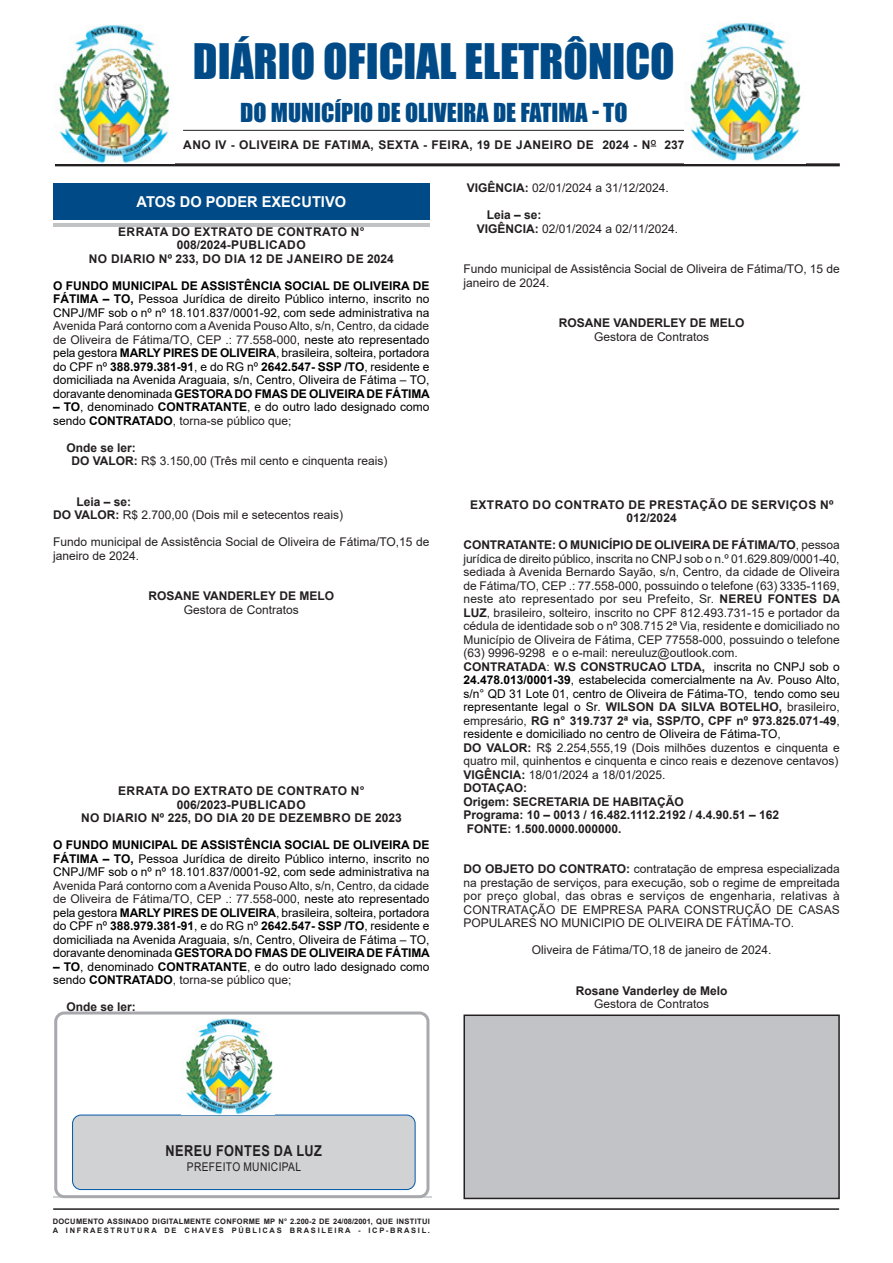
<style>
.page{position:relative;width:893px;height:1263px;background:#fff}
.page>*{position:absolute;margin:0;border:0;box-sizing:border-box;transform-origin:0 0}
.t1{font:45px "Impact";color:#004b87}
.t2{font:24px "Impact";color:#004b87}
.Chancela{font:700 15px "Arial";color:#fff}
.t3{font:700 15px "Arial";letter-spacing:.035em;color:#231f20;scale:.85 1}
.SEM_PARAGRO{font:12px/13.5px "Arial";color:#000;text-align:justify}
.SEM_PARAGRO-2{font:12px/13.5px "Arial";color:#231f20}
.TITULOS{font:700 12px/13.5px "Arial";letter-spacing:.035em;color:#231f20;text-align:center}
.SEM_PARAGRO-3{font:700 12px "Arial";color:#231f20}
.NOME{font:700 12px "Arial";color:#231f20}
.CARGO{font:12px "Arial";color:#231f20}
.CIDADE{font:12px "Arial";color:#231f20}
.SEM_PARAGRO-4{font:12px "Arial";letter-spacing:.035em;color:#231f20;scale:.85 1}
.t4{font:700 7.5px "Arial";letter-spacing:.04em;color:#231f20}
.t5{font:700 7.5px "Arial";letter-spacing:.225em;color:#231f20}
.s1{font-weight:700}
.s2{color:#231f20}
.s3{font-weight:700;color:#231f20}
</style>
<div class="page">
<hr style="left:53px;top:1208px;width:786px;height:2px;background:#231f20">
<hr style="left:55px;top:163px;width:785px;height:3px;background:#231f20">
<hr style="left:183px;top:130px;width:502px;height:1px;background:#231f20">
<div style="left:53px;top:184px;width:376px;height:35px;background:#004b87"></div>
<hr style="left:53px;top:1197px;width:379px;height:1px;background:#d1d2d4">
<div style="left:54px;top:1011px;width:375px;height:187px;border:3px solid #a8a9ad;border-radius:9px"></div>
<div style="left:73px;top:1115px;width:342px;height:74px;background:#d1d2d4;border-radius:9px"></div>
<div style="left:72px;top:1115px;width:343px;height:75px;border:1px solid #0057a8;border-radius:9px"></div>
<hr style="left:53px;top:223px;width:376px;height:4px;background:#c1c2c4">
<div style="left:53px;top:185px;width:376px;height:35px;background:#004b87"></div>
<img style="left:59px;top:24px;width:111px;height:139px">
<img style="left:690px;top:23px;width:111px;height:139px">
<img style="left:185px;top:1018px;width:88px;height:97px">
<div style="left:464px;top:1015px;width:375px;height:183px;background:#c2c3c6"></div>
<div style="left:463px;top:1014px;width:377px;height:185px;border:2px solid #231f20"></div>
<p class="t1" style="left:193px;top:26px;width:483px">DIÁRIO OFICIAL ELETRÔNICO</p>
<p class="t2" style="left:240px;top:94px;width:389px">DO MUNICÍPIO DE OLIVEIRA DE FATIMA - TO</p>
<p class="TITULOS" style="left:183px;top:138px;width:503px">ANO IV - OLIVEIRA DE FATIMA, SEXTA - FEIRA, 19 DE JANEIRO DE 2024 - N<sup>O</sup> 237</p>
<p class="Chancela" style="left:137px;top:191px;width:211px">ATOS DO PODER EXECUTIVO</p>
<p class="TITULOS" style="left:118px;top:225px;width:248px">ERRATA DO EXTRATO DE CONTRATO N°<br>008/2024-PUBLICADO</p>
<p class="TITULOS" style="left:89px;top:252px;width:306px">NO DIARIO Nº 233, DO DIA 12 DE JANEIRO DE 2024</p>
<p class="SEM_PARAGRO" style="left:53px;top:279px;width:378px"><span class="s1">O FUNDO MUNICIPAL DE ASSISTÊNCIA SOCIAL DE OLIVEIRA DE FÁTIMA – TO,</span> Pessoa Jurídica de direito Público interno, inscrito no CNPJ/MF sob o nº nº 18.101.837/0001-92, com sede administrativa na <span class="s2">Avenida Pará contorno com a Avenida Pouso Alto, s/n, Centro, da cidade de Oliveira de Fátima/TO, CEP .: 77.558-000</span>, neste ato representado pela gestora <span class="s1">MARLY PIRES DE OLIVEIRA</span>, brasileira, solteira, portadora do CPF nº <span class="s1">388.979.381-91</span>, e do RG nº <span class="s1">2642.547- SSP /TO</span>, residente e domiciliada na Avenida Araguaia, s/n, Centro, Oliveira de Fátima – TO, doravante denominada <span class="s1">GESTORA DO FMAS DE OLIVEIRA DE FÁTIMA</span></p>
<p class="SEM_PARAGRO" style="left:53px;top:400px;width:378px"><span class="s1">– TO</span>, denominado <span class="s1">CONTRATANTE</span><span class="s2">,</span> e do outro lado designado como sendo <span class="s1">CONTRATADO</span><span class="s2">, torna-se público que;</span></p>
<p class="SEM_PARAGRO-3" style="left:67px;top:439px;width:71px">Onde se ler:</p>
<p class="SEM_PARAGRO-2" style="left:72px;top:454px;width:318px"><span class="s1">DO VALOR:</span> R$ 3.150,00 (Três mil cento e cinquenta reais)</p>
<p class="SEM_PARAGRO-3" style="left:77px;top:493px;width:56px">Leia – se:</p>
<p class="SEM_PARAGRO-2" style="left:53px;top:508px;width:291px"><span class="s1">DO VALOR:</span> R$ 2.700,00 (Dois mil e setecentos reais)</p>
<p class="SEM_PARAGRO-2" style="left:53px;top:535px;width:378px">Fundo municipal de Assistência Social de Oliveira de Fátima/TO,15 de janeiro de 2024.</p>
<p class="NOME" style="left:149px;top:588px;width:187px">ROSANE VANDERLEY DE MELO</p>
<p class="CARGO" style="left:184px;top:601px;width:116px">Gestora de Contratos</p>
<p class="TITULOS" style="left:118px;top:785px;width:248px">ERRATA DO EXTRATO DE CONTRATO N°<br>006/2023-PUBLICADO</p>
<p class="TITULOS" style="left:81px;top:812px;width:322px">NO DIARIO Nº 225, DO DIA 20 DE DEZEMBRO DE 2023</p>
<p class="SEM_PARAGRO" style="left:53px;top:838px;width:378px"><span class="s1">O FUNDO MUNICIPAL DE ASSISTÊNCIA SOCIAL DE OLIVEIRA DE FÁTIMA – TO,</span> Pessoa Jurídica de direito Público interno, inscrito no CNPJ/MF sob o nº nº 18.101.837/0001-92, com sede administrativa na <span class="s2">Avenida Pará contorno com a Avenida Pouso Alto, s/n, Centro, da cidade de Oliveira de Fátima/TO, CEP .: 77.558-000</span>, neste ato representado pela gestora <span class="s1">MARLY PIRES DE OLIVEIRA</span>, brasileira, solteira, portadora do CPF nº <span class="s1">388.979.381-91</span>, e do RG nº <span class="s1">2642.547- SSP /TO</span>, residente e domiciliada na Avenida Araguaia, s/n, Centro, Oliveira de Fátima – TO, doravante denominada <span class="s1">GESTORA DO FMAS DE OLIVEIRA DE FÁTIMA</span></p>
<p class="SEM_PARAGRO" style="left:53px;top:960px;width:378px"><span class="s1">– TO</span>, denominado <span class="s1">CONTRATANTE</span><span class="s2">,</span> e do outro lado designado como sendo <span class="s1">CONTRATADO</span><span class="s2">, torna-se público que;</span></p>
<p class="SEM_PARAGRO-3" style="left:67px;top:999px;width:71px">Onde se ler:</p>
<p class="SEM_PARAGRO-2" style="left:467px;top:181px;width:204px"><span class="s1">VIGÊNCIA:</span> 02/01/2024 a 31/12/2024.</p>
<p class="SEM_PARAGRO-3" style="left:487px;top:207px;width:56px">Leia – se:</p>
<p class="SEM_PARAGRO-2" style="left:477px;top:222px;width:203px"><span class="s1">VIGÊNCIA:</span> 02/01/2024 a 02/11/2024.</p>
<p class="SEM_PARAGRO-2" style="left:463px;top:262px;width:378px">Fundo municipal de Assistência Social de Oliveira de Fátima/TO, 15 de janeiro de 2024.</p>
<p class="NOME" style="left:559px;top:315px;width:187px">ROSANE VANDERLEY DE MELO</p>
<p class="CARGO" style="left:594px;top:328px;width:116px">Gestora de Contratos</p>
<p class="TITULOS" style="left:470px;top:498px;width:365px">EXTRATO DO CONTRATO DE PRESTAÇÃO DE SERVIÇOS Nº<br>012/2024</p>
<p class="SEM_PARAGRO-2" style="left:463px;top:538px;width:378px;text-align:justify"><span class="s1">CONTRATANTE: O MUNICÍPIO DE OLIVEIRA DE FÁTIMA/TO</span>, pessoa jurídica de direito público, inscrita no CNPJ sob o n.º 01.629.809/0001-40, sediada à Avenida Bernardo Sayão, s/n, Centro, da cidade de Oliveira de Fátima/TO, CEP .: 77.558-000, possuindo o telefone (63) 3335-1169, neste ato representado por seu Prefeito, Sr. <span class="s1">NEREU FONTES DA LUZ</span>, brasileiro, solteiro, inscrito no CPF 812.493.731-15 e portador da cédula de identidade sob o nº 308.715 2ª Via, residente e domiciliado no Município de Oliveira de Fátima, CEP 77558-000, possuindo o telefone (63) 9996-9298 e o e-mail: nereuluz@outlook.com.</p>
<p class="SEM_PARAGRO" style="left:463px;top:660px;width:378px"><span class="s3">CONTRATADA</span><span class="s2">:</span> <span class="s3">W.S CONSTRUCAO LTDA,</span> inscrita no CNPJ sob o <span class="s1">24.478.013/0001-39</span>, estabelecida comercialmente na Av. Pouso Alto, s/n° QD 31 Lote 01, centro de Oliveira de Fátima-TO, tendo como seu representante legal o Sr. <span class="s3">WILSON DA SILVA BOTELHO,</span> <span class="s2">brasileiro, empresário,</span> <span class="s3">RG n° 319.737 2ª via, SSP/TO, CPF nº 973.825.071-49</span><span class="s2">, </span>residente e domiciliado no centro de Oliveira de Fátima-TO<span class="s2">,</span></p>
<p class="SEM_PARAGRO-2" style="left:463px;top:741px;width:378px"><span class="s1">DO VALOR:</span> R$ 2.254,555,19 (Dois milhões duzentos e cinquenta e quatro mil, quinhentos e cinquenta e cinco reais e dezenove centavos)</p>
<p class="SEM_PARAGRO-2" style="left:463px;top:768px;width:204px"><span class="s1">VIGÊNCIA:</span> 18/01/2024 a 18/01/2025.</p>
<p class="SEM_PARAGRO-3" style="left:463px;top:779px;width:65px">DOTAÇAO:</p>
<p class="SEM_PARAGRO-3" style="left:463px;top:793px;width:222px">Origem: SECRETARIA DE HABITAÇÃO</p>
<p class="SEM_PARAGRO-3" style="left:463px;top:806px;width:317px">Programa: 10 – 0013 / 16.482.1112.2192 / 4.4.90.51 – 162</p>
<p class="SEM_PARAGRO-3" style="left:467px;top:820px;width:156px">FONTE: 1.500.0000.000000.</p>
<p class="SEM_PARAGRO-2" style="left:463px;top:862px;width:378px;text-align:justify"><span class="s1">DO OBJETO DO CONTRATO:</span> contratação de empresa especializada na prestação de serviços, para execução, sob o regime de empreitada por preço global, das obras e serviços de engenharia, relativas à CONTRATAÇÃO DE EMPRESA PARA CONSTRUÇÃO DE CASAS POPULARES NO MUNICIPIO DE OLIVEIRA DE FÁTIMA-TO.</p>
<p class="CIDADE" style="left:532px;top:942px;width:241px">Oliveira de Fátima/TO,18 de janeiro de 2024.</p>
<p class="NOME" style="left:576px;top:982px;width:153px">Rosane Vanderley de Melo</p>
<p class="CARGO" style="left:594px;top:996px;width:116px">Gestora de Contratos</p>
<p class="t3" style="left:166px;top:1140px;width:185px">NEREU FONTES DA LUZ</p>
<p class="SEM_PARAGRO-4" style="left:187px;top:1158px;width:136px">PREFEITO MUNICIPAL</p>
<p class="t4" style="left:53px;top:1216px;width:379px">DOCUMENTO ASSINADO DIGITALMENTE CONFORME MP N° 2.200-2 DE 24/08/2001, QUE INSTITUI</p>
<p class="t5" style="left:53px;top:1225px;width:379px">A INFRAESTRUTURA DE CHAVES PÚBLICAS BRASILEIRA - ICP-BRASIL.</p>
</div>
